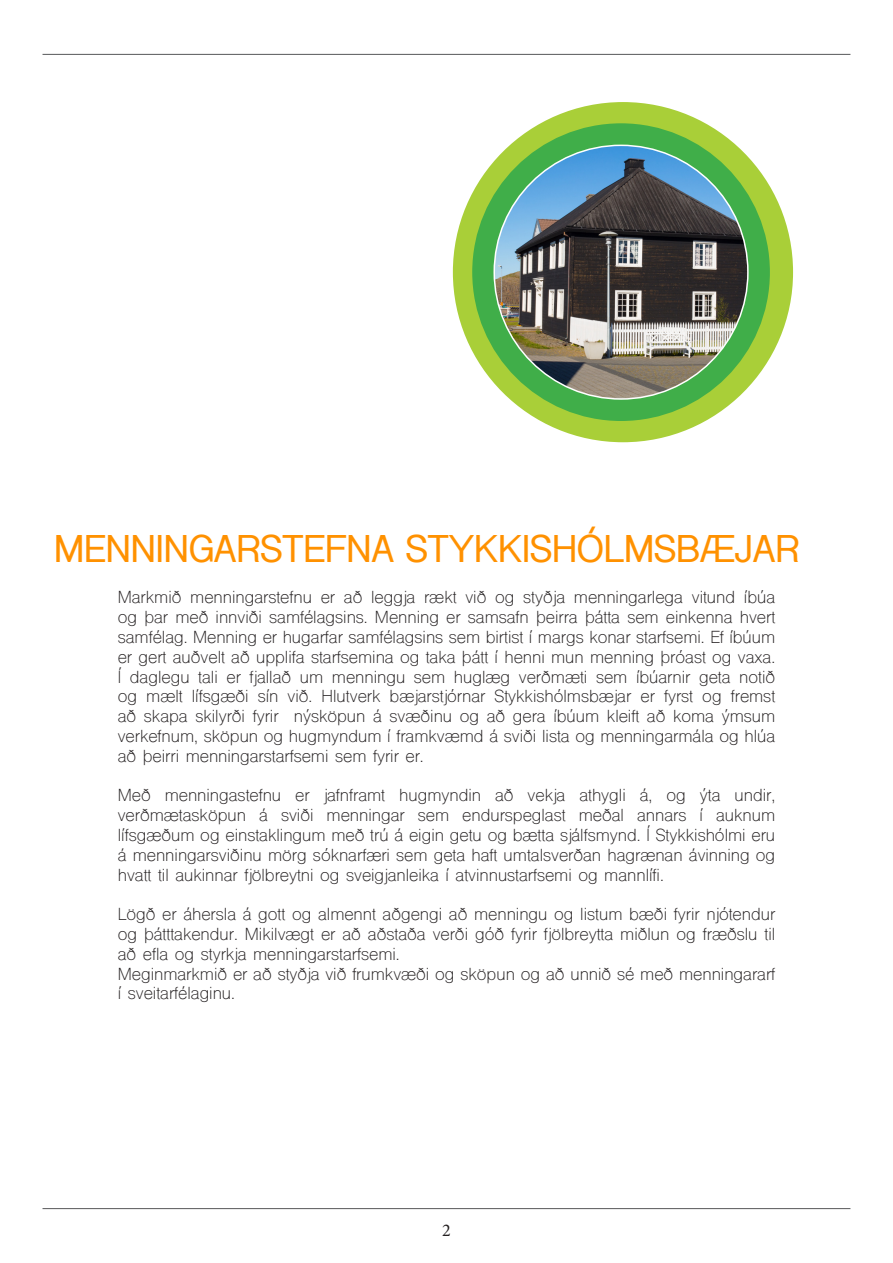
<style>
.page{position:relative;width:893px;height:1263px;background:#fff}
.page>*{position:absolute;margin:0;border:0;box-sizing:border-box;transform-origin:0 0}
.t1{font:700 36px "Shree Dev 0714";color:#ff9100}
.t2{font:18px "Minion Pro";color:#231f20}
.t3{font:16.5px/19.8px "Shree Dev 0714";color:#231f20;text-align:justify}
</style>
<div class="page">
<hr style="left:43px;top:54px;width:807px;height:1px;background:#57585a">
<hr style="left:43px;top:1208px;width:807px;height:1px;background:#57585a">
<div style="left:453px;top:102px;width:340px;height:340px;background:#a9cf38;border-radius:50%"></div>
<div style="left:472px;top:123px;width:298px;height:298px;background:#40ae49;border-radius:50%"></div>
<img style="left:494px;top:145px;width:254px;height:254px;border-radius:127px">
<p class="t1" style="left:54px;top:528px;width:747px">MENNINGARSTEFNA STYKKISHÓLMSBÆJAR</p>
<p class="t3" style="left:118px;top:589px;width:659px">Markmið menningarstefnu er að leggja rækt við og styðja menningarlega vitund íbúa og þar með innviði samfélagsins. Menning er samsafn þeirra þátta sem einkenna hvert samfélag. Menning er hugarfar samfélagsins sem birtist í margs konar starfsemi. Ef íbúum er gert auðvelt að upplifa starfsemina og taka þátt í henni mun menning þróast og vaxa.<br>Í daglegu tali er fjallað um menningu sem huglæg verðmæti sem íbúarnir geta notið og mælt lífsgæði sín við. Hlutverk bæjarstjórnar Stykkishólmsbæjar er fyrst og fremst að skapa skilyrði fyrir nýsköpun á svæðinu og að gera íbúum kleift að koma ýmsum verkefnum, sköpun og hugmyndum í framkvæmd á sviði lista og menningarmála og hlúa að þeirri menningarstarfsemi sem fyrir er.</p>
<p class="t3" style="left:118px;top:787px;width:659px">Með menningastefnu er jafnframt hugmyndin að vekja athygli á, og ýta undir, verðmætasköpun á sviði menningar sem endurspeglast meðal annars í auknum lífsgæðum og einstaklingum með trú á eigin getu og bætta sjálfsmynd. Í Stykkishólmi eru á menningarsviðinu mörg sóknarfæri sem geta haft umtalsverðan hagrænan ávinning og hvatt til aukinnar fjölbreytni og sveigjanleika í atvinnustarfsemi og mannlífi.</p>
<p class="t3" style="left:118px;top:906px;width:659px">Lögð er áhersla á gott og almennt aðgengi að menningu og listum bæði fyrir njótendur og þátttakendur. Mikilvægt er að aðstaða verði góð fyrir fjölbreytta miðlun og fræðslu til að efla og styrkja menningarstarfsemi.</p>
<p class="t3" style="left:118px;top:966px;width:659px">Meginmarkmið er að styðja við frumkvæði og sköpun og að unnið sé með menningararf í sveitarfélaginu.</p>
<p class="t2" style="left:442px;top:1218px;width:10px">2</p>
</div>
